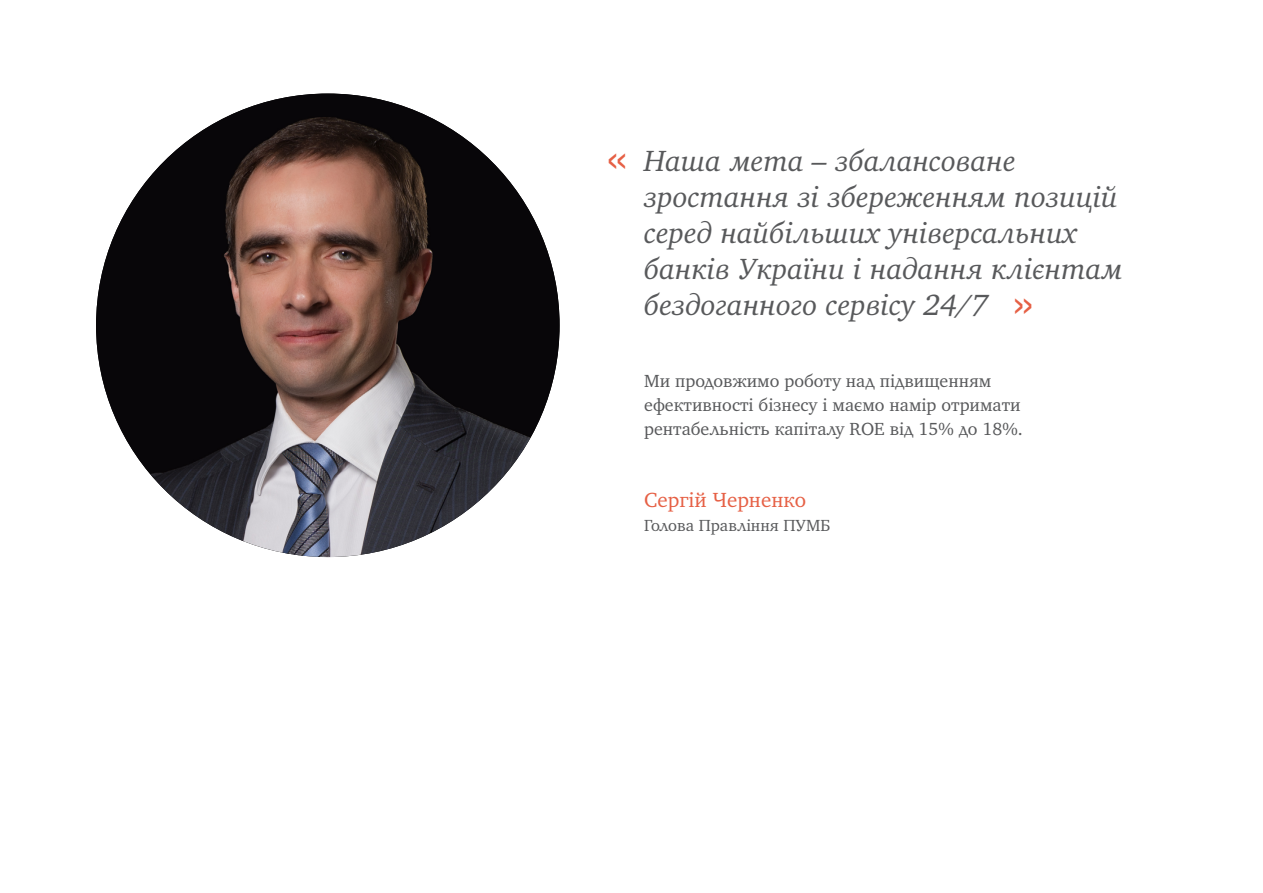
<style>
.page{position:relative;width:1263px;height:893px;background:#fff}
.page>*{position:absolute;margin:0;border:0;box-sizing:border-box;transform-origin:0 0}
.t1{font:45px "Khartiya";color:#e66045}
.t2{font:italic 30px/36px "Khartiya";color:#58595b}
.t3{font:21px "Khartiya";color:#e66045}
.t4{font:18px/24px "Khartiya";color:#58595b}
.t5{font:16.5px "Khartiya";color:#58595b}
</style>
<div class="page">
<img style="left:96px;top:94px;width:464px;height:463px;border-radius:232px">
<h1 class="t1" style="left:607px;top:128px;width:21px">«</h1>
<p class="t2" style="left:644px;top:143px;width:480px">Наша мета – збалансоване зростання зі збереженням позицій серед найбільших універсальних банків України і надання клієнтам бездоганного сервісу 24/7</p>
<h1 class="t1" style="left:1013px;top:274px;width:21px">»</h1>
<p class="t4" style="left:644px;top:369px;width:380px">Ми продовжимо роботу над підвищенням ефективності бізнесу і маємо намір отримати рентабельність капіталу ROE від 15% до 18%.</p>
<p class="t3" style="left:644px;top:487px;width:163px">Сергій Черненко</p>
<p class="t5" style="left:644px;top:515px;width:188px">Голова Правління ПУМБ</p>
</div>
